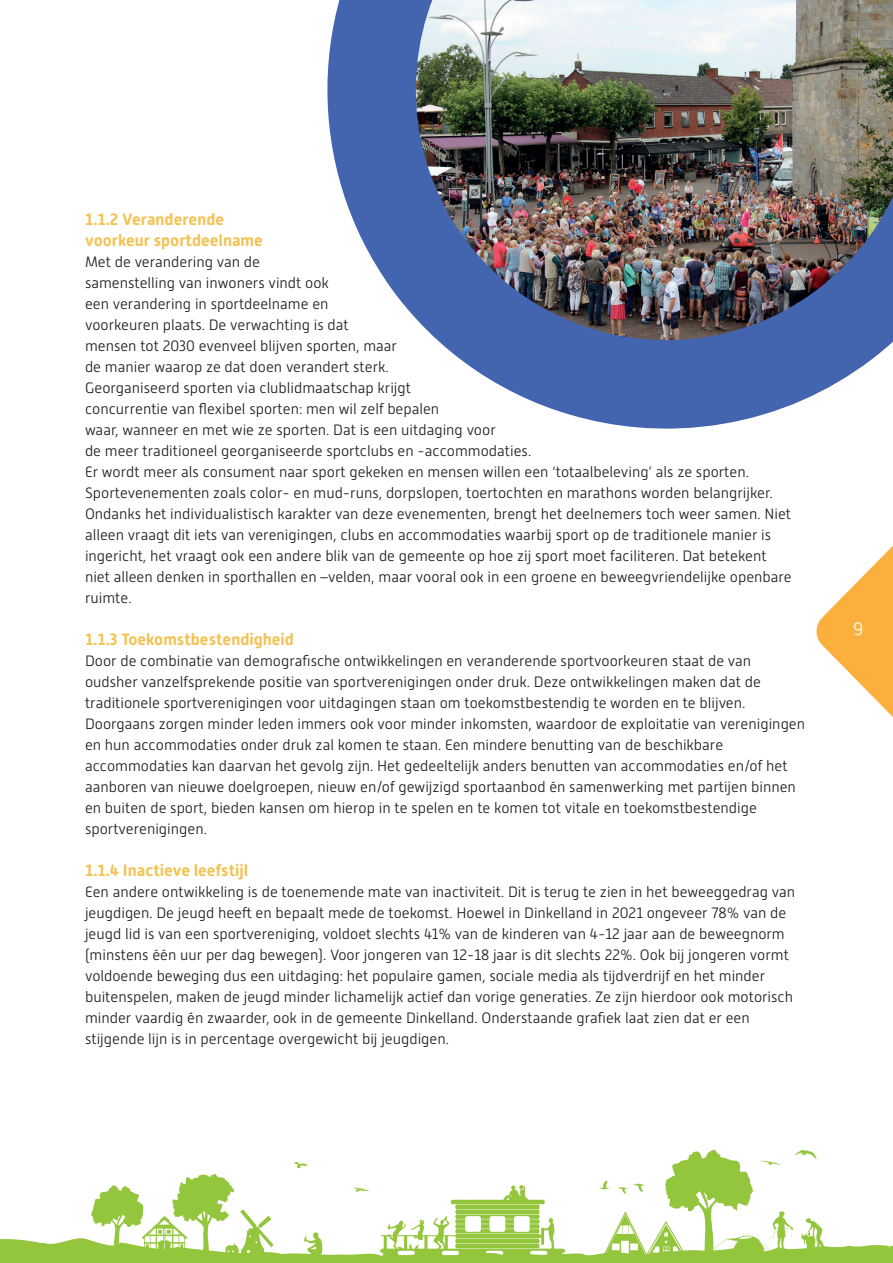
<style>
.page{position:relative;width:893px;height:1263px;background:#fff}
.page>*{position:absolute;margin:0;border:0;box-sizing:border-box;transform-origin:0 0}
.t1{font:300 18px "Alwyn New";color:#fff}
.t2{font:700 16.5px/21px "Alwyn New Rounded";color:#f3c357}
.t3{font:300 15px/21px "Alwyn New";color:#231f20}
</style>
<div class="page">
<svg style="left:816px;top:545px;width:77px;height:172px"></svg>
<svg style="left:0;top:1149px;width:893px;height:114px"></svg>
<img style="left:327px;top:0;width:566px;height:429px">
<p class="t2" style="left:85px;top:209px;width:179px">1.1.2 Veranderende voorkeur sportdeelname</p>
<p class="t3" style="left:85px;top:252px;width:708px">Met de verandering van de<br>samenstelling van inwoners vindt ook<br>een verandering in sportdeelname en<br>voorkeuren plaats. De verwachting is dat<br>mensen tot 2030 evenveel blijven sporten, maar<br>de manier waarop ze dat doen verandert sterk.<br>Georganiseerd sporten via clublidmaatschap krijgt<br>concurrentie van flexibel sporten: men wil zelf bepalen<br>waar, wanneer en met wie ze sporten. Dat is een uitdaging voor<br>de meer traditioneel georganiseerde sportclubs en -accommodaties.<br>Er wordt meer als consument naar sport gekeken en mensen willen een ‘totaalbeleving’ als ze sporten.<br>Sportevenementen zoals color- en mud-runs, dorpslopen, toertochten en marathons worden belangrijker.<br>Ondanks het individualistisch karakter van deze evenementen, brengt het deelnemers toch weer samen. Niet alleen vraagt dit iets van verenigingen, clubs en accommodaties waarbij sport op de traditionele manier is ingericht, het vraagt ook een andere blik van de gemeente op hoe zij sport moet faciliteren. Dat betekent niet alleen denken in sporthallen en –velden, maar vooral ook in een groene en beweegvriendelijke openbare ruimte.</p>
<p class="t2" style="left:85px;top:629px;width:210px">1.1.3 Toekomstbestendigheid</p>
<p class="t3" style="left:85px;top:651px;width:722px">Door de combinatie van demografische ontwikkelingen en veranderende sportvoorkeuren staat de van oudsher vanzelfsprekende positie van sportverenigingen onder druk. Deze ontwikkelingen maken dat de traditionele sportverenigingen voor uitdagingen staan om toekomstbestendig te worden en te blijven.<br>Doorgaans zorgen minder leden immers ook voor minder inkomsten, waardoor de exploitatie van verenigingen en hun accommodaties onder druk zal komen te staan. Een mindere benutting van de beschikbare accommodaties kan daarvan het gevolg zijn. Het gedeeltelijk anders benutten van accommodaties en/of het aanboren van nieuwe doelgroepen, nieuw en/of gewijzigd sportaanbod én samenwerking met partijen binnen en buiten de sport, bieden kansen om hierop in te spelen en te komen tot vitale en toekomstbestendige sportverenigingen.</p>
<p class="t2" style="left:85px;top:860px;width:165px">1.1.4 Inactieve leefstijl</p>
<p class="t3" style="left:85px;top:882px;width:712px">Een andere ontwikkeling is de toenemende mate van inactiviteit. Dit is terug te zien in het beweeggedrag van jeugdigen. De jeugd heeft en bepaalt mede de toekomst. Hoewel in Dinkelland in 2021 ongeveer 78% van de jeugd lid is van een sportvereniging, voldoet slechts 41% van de kinderen van 4-12 jaar aan de beweegnorm (minstens één uur per dag bewegen). Voor jongeren van 12-18 jaar is dit slechts 22%. Ook bij jongeren vormt voldoende beweging dus een uitdaging: het populaire gamen, sociale media als tijdverdrijf en het minder buitenspelen, maken de jeugd minder lichamelijk actief dan vorige generaties. Ze zijn hierdoor ook motorisch minder vaardig én zwaarder, ook in de gemeente Dinkelland. Onderstaande grafiek laat zien dat er een stijgende lijn is in percentage overgewicht bij jeugdigen.</p>
<p class="t1" style="left:853px;top:618px;width:11px">9</p>
</div>
